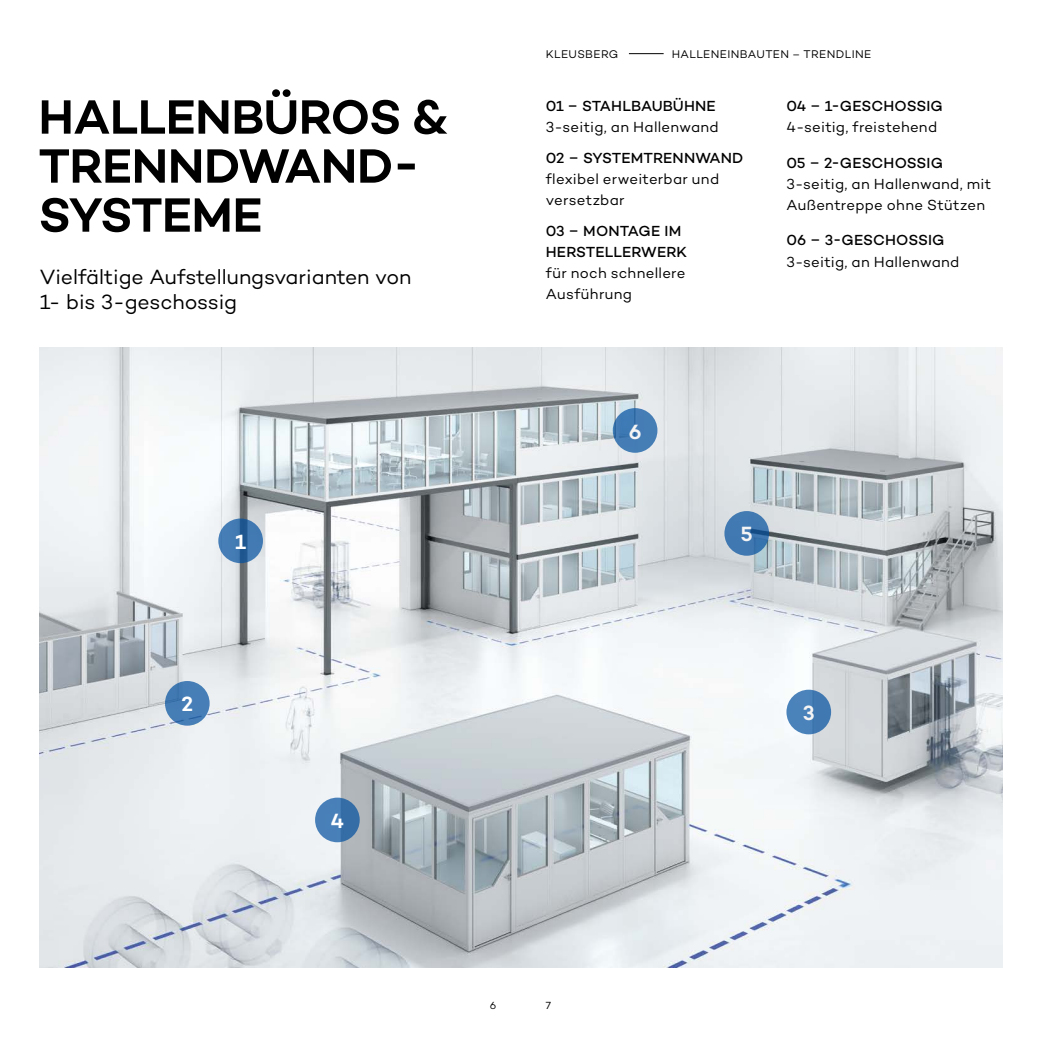
<style>
.page{position:relative;width:1042px;height:1042px;background:#fff}
.page>*{position:absolute;margin:0;border:0;box-sizing:border-box;transform-origin:0 0}
.t1{font:21px/25.4px "Campton";letter-spacing:-.01em;color:#000}
.t2{font:600 21px "Campton";color:#fff}
.t3{font:600 21px "Campton";color:#f5f4f4}
.t4{font:14.88px/21px "Campton";letter-spacing:.02em;color:#000}
.t5{font:500 14.88px/21px "Campton";letter-spacing:.005em;color:#000}
.t6{font:11.38px "Campton";letter-spacing:.03em;color:#000}
.t7{font:10.5px "Campton";color:#000}
</style>
<div class="page">
<img style="left:40px;top:347px;width:962px;height:620px">
<svg style="left:41px;top:198px;width:219px;height:34px"></svg>
<svg style="left:40px;top:149px;width:375px;height:34px"></svg>
<svg style="left:42px;top:89px;width:405px;height:45px"></svg>
<svg style="left:218px;top:518px;width:45px;height:45px;background:#3f75ac"></svg>
<svg style="left:613px;top:408px;width:44px;height:45px;background:#437bb4"></svg>
<svg style="left:315px;top:797px;width:45px;height:45px;background:#447ab1"></svg>
<svg style="left:724px;top:511px;width:45px;height:45px;background:#4077af"></svg>
<div style="left:786px;top:690px;width:45px;height:44px;background:#4a82ba;border-radius:50%"></div>
<div style="left:165px;top:681px;width:45px;height:44px;background:#467eb6;border-radius:50%"></div>
<hr style="left:629px;top:53px;width:34px;height:1px;background:#000">
<h1 class="t1" style="left:40px;top:264px;width:373px">Vielfältige Aufstellungsvarianten von<br>1- bis 3-geschossig</h1>
<h1 class="t2" style="left:235px;top:528px;width:12px">1</h1>
<h1 class="t2" style="left:181px;top:691px;width:13px">2</h1>
<h1 class="t2" style="left:331px;top:807px;width:15px">4</h1>
<p class="t6" style="left:546px;top:47px;width:74px">KLEUSBERG</p>
<p class="t6" style="left:672px;top:47px;width:201px">HALLENEINBAUTEN – TRENDLINE</p>
<p class="t5" style="left:546px;top:95px;width:171px">01 – STAHLBAUBÜHNE</p>
<p class="t4" style="left:546px;top:116px;width:174px">3-seitig, an Hallenwand</p>
<p class="t5" style="left:546px;top:147px;width:199px">02 – SYSTEMTRENNWAND</p>
<p class="t4" style="left:546px;top:168px;width:175px">flexibel erweiterbar und versetzbar</p>
<p class="t5" style="left:546px;top:220px;width:143px">03 – MONTAGE IM<br>HERSTELLERWERK</p>
<p class="t4" style="left:546px;top:262px;width:141px">für noch schnellere<br>Ausführung</p>
<p class="t5" style="left:786px;top:95px;width:158px">04 – 1-GESCHOSSIG</p>
<p class="t4" style="left:786px;top:116px;width:152px">4-seitig, freistehend</p>
<p class="t5" style="left:786px;top:152px;width:158px">05 – 2-GESCHOSSIG</p>
<p class="t4" style="left:786px;top:173px;width:206px">3-seitig, an Hallenwand, mit<br>Außentreppe ohne Stützen</p>
<p class="t5" style="left:786px;top:230px;width:160px">06 – 3-GESCHOSSIG</p>
<p class="t4" style="left:786px;top:251px;width:174px">3-seitig, an Hallenwand</p>
<h1 class="t3" style="left:629px;top:418px;width:14px">6</h1>
<h1 class="t3" style="left:740px;top:521px;width:14px">5</h1>
<h1 class="t3" style="left:803px;top:699px;width:13px">3</h1>
<p class="t7" style="left:490px;top:998px;width:8px">6</p>
<p class="t7" style="left:546px;top:998px;width:7px">7</p>
</div>
